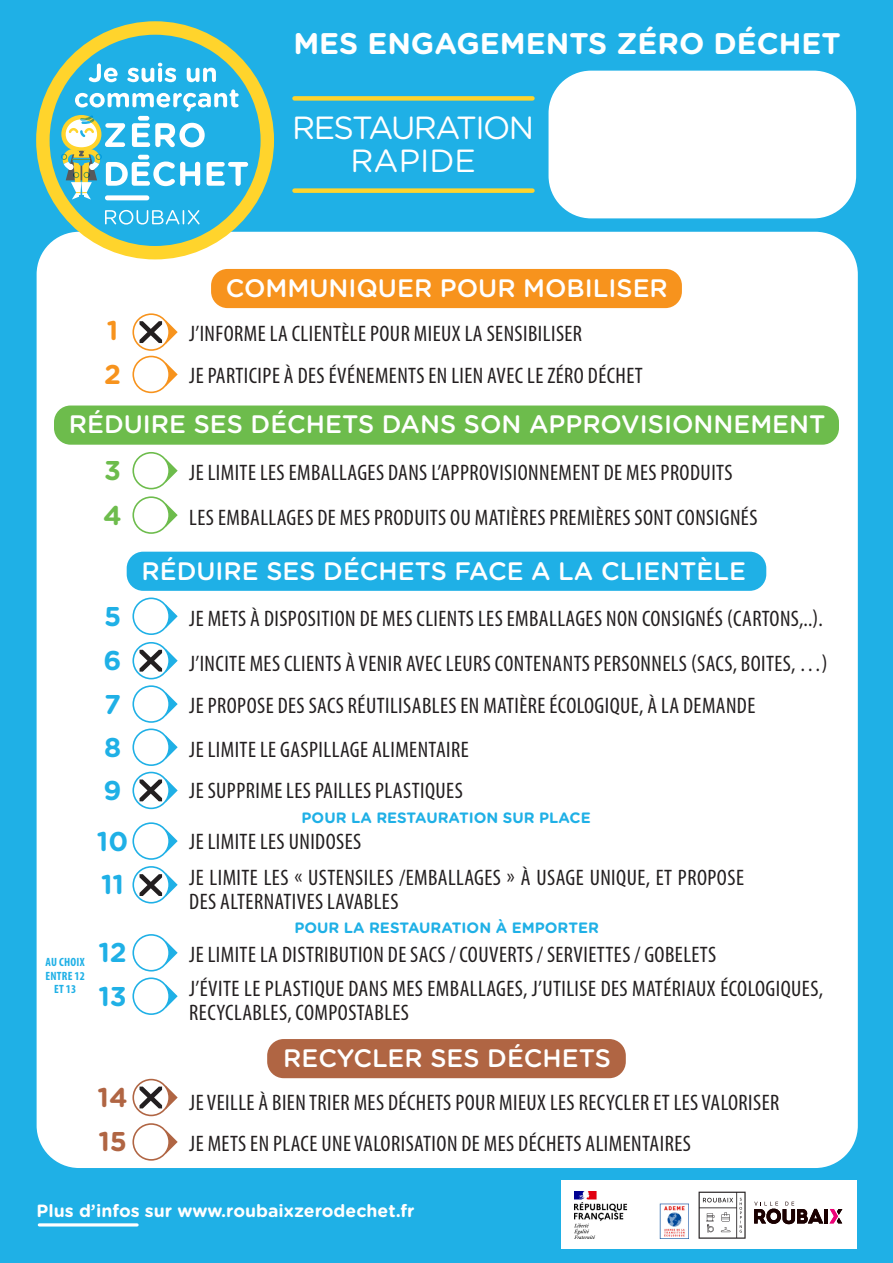
<style>
.page{position:relative;width:893px;height:1263px;background:#1fb0e6}
.page>*{position:absolute;margin:0;border:0;box-sizing:border-box;transform-origin:0 0}
.TEXTE{font:32.1px/33.2px "Gotham Rounded";letter-spacing:-.05em;color:#fff;text-align:center}
.TEXTE-2{font:700 29.85px "Gotham Rounded";color:#fff}
.TEXTE-3{font:700 27.15px "Gotham Rounded";color:#1fb0e6}
.TEXTE-4{font:700 27.15px "Gotham Rounded";color:#b06543}
.TEXTE-5{font:700 27.15px "Gotham Rounded";color:#6dbc4c}
.TEXTE-6{font:700 27.15px "Gotham Rounded";color:#f7931d}
.TEXTE-7{font:500 25.2px "Gotham Rounded";color:#fff}
.TEXTE-8{font:condensed 22.5px/24px "Myriad Pro";letter-spacing:.02em;color:#231f20}
.TEXTE-9{font:700 17.7px "Gotham Rounded";color:#fff}
.TEXTE-10{font:700 15px "Gotham Rounded";color:#1fb0e6}
.TEXTE-11{font:700 condensed 12px/13.5px "Myriad Pro";letter-spacing:.02em;color:#1fb0e6;text-align:center}
</style>
<div class="page">
<div style="left:37px;top:232px;width:821px;height:936px;background:#fff;border-radius:43px"></div>
<hr style="left:39px;top:1223px;width:98px;height:3px;background:#fff">
<div style="left:561px;top:1180px;width:296px;height:69px;background:#fff"></div>
<svg style="left:754px;top:1202px;width:69px;height:23px"></svg>
<hr style="left:825px;top:1209px;width:3px;height:14px;background:#1a0000">
<svg style="left:829px;top:1209px;width:13px;height:14px"></svg>
<svg style="left:699px;top:1191px;width:47px;height:48px"></svg>
<img style="left:574px;top:1191px;width:115px;height:47px">
<div style="left:211px;top:269px;width:471px;height:39px;background:#f7931d;border-radius:17px"></div>
<div style="left:54px;top:405px;width:785px;height:40px;background:#6dbc4c;border-radius:17px"></div>
<div style="left:267px;top:1039px;width:359px;height:39px;background:#b06543;border-radius:17px"></div>
<div style="left:127px;top:552px;width:639px;height:39px;background:#1fb0e6;border-radius:17px"></div>
<svg style="left:166px;top:503px;width:12px;height:24px"></svg>
<div style="left:133px;top:497px;width:36px;height:36px;background:#fff;border-radius:50%"></div>
<div style="left:132px;top:496px;width:38px;height:38px;border:2px solid #6dbc4c;border-radius:50%"></div>
<svg style="left:166px;top:459px;width:12px;height:24px"></svg>
<div style="left:133px;top:453px;width:36px;height:36px;background:#fff;border-radius:50%"></div>
<div style="left:132px;top:452px;width:38px;height:37px;border:2px solid #6dbc4c;border-radius:50%"></div>
<svg style="left:166px;top:363px;width:12px;height:23px"></svg>
<div style="left:133px;top:356px;width:36px;height:36px;background:#fff;border-radius:50%"></div>
<div style="left:132px;top:356px;width:38px;height:37px;border:2px solid #f7931d;border-radius:50%"></div>
<svg style="left:133px;top:314px;width:36px;height:36px"></svg>
<div style="left:132px;top:313px;width:38px;height:38px;border:2px solid #f7931d;border-radius:50%"></div>
<svg style="left:140px;top:320px;width:38px;height:24px"></svg>
<svg style="left:133px;top:643px;width:36px;height:36px"></svg>
<div style="left:132px;top:642px;width:38px;height:37px;border:2px solid #1fb0e6;border-radius:50%"></div>
<svg style="left:166px;top:735px;width:12px;height:24px"></svg>
<div style="left:133px;top:729px;width:36px;height:36px;background:#fff;border-radius:50%"></div>
<div style="left:132px;top:728px;width:38px;height:38px;border:2px solid #1fb0e6;border-radius:50%"></div>
<svg style="left:133px;top:772px;width:36px;height:36px"></svg>
<div style="left:132px;top:772px;width:38px;height:37px;border:2px solid #1fb0e6;border-radius:50%"></div>
<svg style="left:166px;top:829px;width:12px;height:24px"></svg>
<div style="left:133px;top:823px;width:36px;height:36px;background:#fff;border-radius:50%"></div>
<div style="left:132px;top:822px;width:38px;height:38px;border:2px solid #1fb0e6;border-radius:50%"></div>
<svg style="left:166px;top:941px;width:12px;height:24px"></svg>
<div style="left:133px;top:935px;width:36px;height:36px;background:#fff;border-radius:50%"></div>
<div style="left:132px;top:934px;width:38px;height:37px;border:2px solid #1fb0e6;border-radius:50%"></div>
<svg style="left:166px;top:604px;width:12px;height:24px"></svg>
<div style="left:133px;top:598px;width:36px;height:36px;background:#fff;border-radius:50%"></div>
<div style="left:132px;top:597px;width:38px;height:38px;border:2px solid #1fb0e6;border-radius:50%"></div>
<svg style="left:166px;top:692px;width:12px;height:24px"></svg>
<div style="left:133px;top:686px;width:36px;height:36px;background:#fff;border-radius:50%"></div>
<div style="left:132px;top:685px;width:38px;height:38px;border:2px solid #1fb0e6;border-radius:50%"></div>
<svg style="left:133px;top:867px;width:36px;height:36px"></svg>
<div style="left:132px;top:866px;width:38px;height:37px;border:2px solid #1fb0e6;border-radius:50%"></div>
<svg style="left:166px;top:984px;width:12px;height:24px"></svg>
<div style="left:133px;top:978px;width:36px;height:36px;background:#fff;border-radius:50%"></div>
<div style="left:132px;top:977px;width:38px;height:38px;border:2px solid #1fb0e6;border-radius:50%"></div>
<svg style="left:140px;top:649px;width:38px;height:24px"></svg>
<svg style="left:140px;top:778px;width:38px;height:24px"></svg>
<svg style="left:140px;top:873px;width:38px;height:24px"></svg>
<svg style="left:166px;top:1130px;width:12px;height:24px"></svg>
<div style="left:133px;top:1124px;width:36px;height:36px;background:#fff;border-radius:50%"></div>
<div style="left:132px;top:1123px;width:38px;height:38px;border:2px solid #b06543;border-radius:50%"></div>
<svg style="left:133px;top:1079px;width:36px;height:36px"></svg>
<div style="left:132px;top:1079px;width:38px;height:37px;border:2px solid #b06543;border-radius:50%"></div>
<svg style="left:140px;top:1085px;width:38px;height:24px"></svg>
<div style="left:294px;top:96px;width:238px;height:5px;background:#ffd42c"></div>
<div style="left:294px;top:188px;width:238px;height:5px;background:#ffd42c"></div>
<div style="left:549px;top:71px;width:307px;height:147px;background:#fff;border-radius:43px"></div>
<svg style="left:36px;top:21px;width:238px;height:238px"></svg>
<svg style="left:105px;top:210px;width:95px;height:15px"></svg>
<svg style="left:89px;top:63px;width:29px;height:19px"></svg>
<svg style="left:127px;top:63px;width:49px;height:19px"></svg>
<svg style="left:187px;top:68px;width:29px;height:14px"></svg>
<svg style="left:61px;top:89px;width:187px;height:111px"></svg>
<p class="TEXTE-2" style="left:293px;top:21px;width:549px">MES ENGAGEMENTS ZÉRO DÉCHET</p>
<p class="TEXTE" style="left:292px;top:110px;width:243px">RESTAURATION<br>RAPIDE</p>
<p class="TEXTE-6" style="left:107px;top:311px;width:13px">1</p>
<p class="TEXTE-7" style="left:226px;top:270px;width:443px">COMMUNIQUER POUR MOBILISER</p>
<p class="TEXTE-8" style="left:189px;top:321px;width:394px">J’INFORME LA CLIENTÈLE POUR MIEUX LA SENSIBILISER</p>
<p class="TEXTE-6" style="left:104px;top:354px;width:18px">2</p>
<p class="TEXTE-8" style="left:189px;top:364px;width:455px">JE PARTICIPE À DES ÉVÉNEMENTS EN LIEN AVEC LE ZÉRO DÉCHET</p>
<p class="TEXTE-7" style="left:69px;top:407px;width:758px">RÉDUIRE SES DÉCHETS DANS SON APPROVISIONNEMENT</p>
<p class="TEXTE-5" style="left:104px;top:451px;width:18px">3</p>
<p class="TEXTE-8" style="left:189px;top:460px;width:545px">JE LIMITE LES EMBALLAGES DANS L’APPROVISIONNEMENT DE MES PRODUITS</p>
<p class="TEXTE-5" style="left:103px;top:495px;width:20px">4</p>
<p class="TEXTE-8" style="left:189px;top:505px;width:570px">LES EMBALLAGES DE MES PRODUITS OU MATIÈRES PREMIÈRES SONT CONSIGNÉS</p>
<p class="TEXTE-11" style="left:46px;top:955px;width:41px">AU CHOIX<br>ENTRE 12<br>ET 13</p>
<p class="TEXTE-7" style="left:142px;top:553px;width:606px">RÉDUIRE SES DÉCHETS FACE A LA CLIENTÈLE</p>
<p class="TEXTE-3" style="left:104px;top:596px;width:19px">5</p>
<p class="TEXTE-8" style="left:189px;top:606px;width:635px">JE METS À DISPOSITION DE MES CLIENTS LES EMBALLAGES NON CONSIGNÉS (CARTONS,..).</p>
<p class="TEXTE-3" style="left:104px;top:641px;width:19px">6</p>
<p class="TEXTE-8" style="left:189px;top:651px;width:640px">J’INCITE MES CLIENTS À VENIR AVEC LEURS CONTENANTS PERSONNELS (SACS, BOITES, …)</p>
<p class="TEXTE-3" style="left:104px;top:684px;width:18px">7</p>
<p class="TEXTE-8" style="left:189px;top:693px;width:568px">JE PROPOSE DES SACS RÉUTILISABLES EN MATIÈRE ÉCOLOGIQUE, À LA DEMANDE</p>
<p class="TEXTE-3" style="left:104px;top:727px;width:19px">8</p>
<p class="TEXTE-3" style="left:104px;top:770px;width:19px">9</p>
<p class="TEXTE-3" style="left:97px;top:821px;width:33px">10</p>
<p class="TEXTE-8" style="left:189px;top:737px;width:281px">JE LIMITE LE GASPILLAGE ALIMENTAIRE</p>
<p class="TEXTE-8" style="left:189px;top:778px;width:275px">JE SUPPRIME LES PAILLES PLASTIQUES</p>
<p class="TEXTE-8" style="left:189px;top:829px;width:174px">JE LIMITE LES UNIDOSES</p>
<p class="TEXTE-10" style="left:302px;top:806px;width:291px">POUR LA RESTAURATION SUR PLACE</p>
<p class="TEXTE-3" style="left:101px;top:865px;width:24px">11</p>
<p class="TEXTE-8" style="left:189px;top:865px;width:556px">JE LIMITE LES « USTENSILES /EMBALLAGES » À USAGE UNIQUE, ET PROPOSE<br>DES ALTERNATIVES LAVABLES</p>
<p class="TEXTE-10" style="left:294px;top:917px;width:306px">POUR LA RESTAURATION À EMPORTER</p>
<p class="TEXTE-3" style="left:98px;top:933px;width:30px">12</p>
<p class="TEXTE-8" style="left:189px;top:942px;width:528px">JE LIMITE LA DISTRIBUTION DE SACS / COUVERTS / SERVIETTES / GOBELETS</p>
<p class="TEXTE-3" style="left:98px;top:976px;width:30px">13</p>
<p class="TEXTE-8" style="left:189px;top:976px;width:635px">J’ÉVITE LE PLASTIQUE DANS MES EMBALLAGES, J’UTILISE DES MATÉRIAUX ÉCOLOGIQUES,<br>RECYCLABLES, COMPOSTABLES</p>
<p class="TEXTE-7" style="left:283px;top:1040px;width:329px">RECYCLER SES DÉCHETS</p>
<p class="TEXTE-4" style="left:98px;top:1077px;width:32px">14</p>
<p class="TEXTE-8" style="left:189px;top:1090px;width:591px">JE VEILLE À BIEN TRIER MES DÉCHETS POUR MIEUX LES RECYCLER ET LES VALORISER</p>
<p class="TEXTE-4" style="left:98px;top:1122px;width:30px">15</p>
<p class="TEXTE-8" style="left:189px;top:1131px;width:503px">JE METS EN PLACE UNE VALORISATION DE MES DÉCHETS ALIMENTAIRES</p>
<p class="TEXTE-9" style="left:37px;top:1198px;width:380px">Plus d’infos sur www.roubaixzerodechet.fr</p>
</div>
